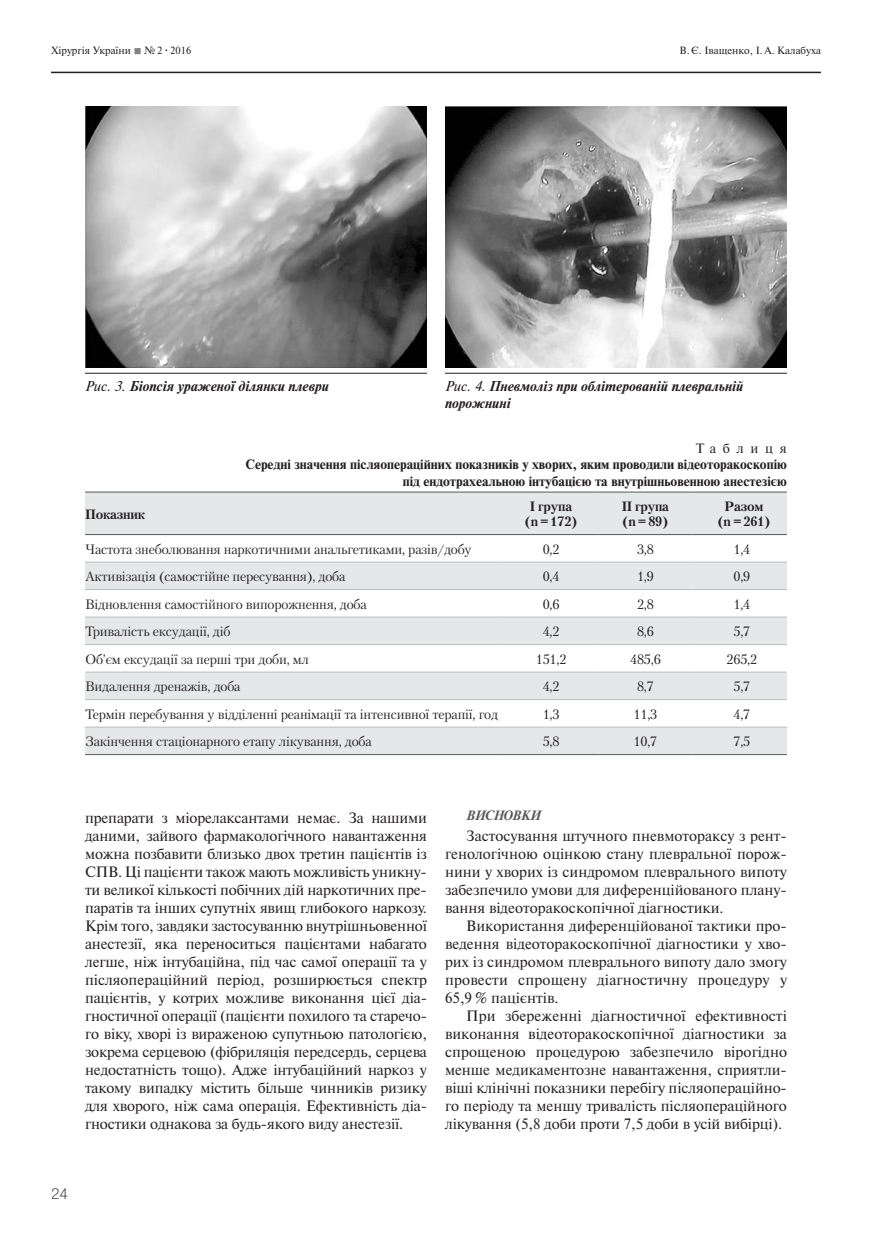
<style>
.page{position:relative;width:872px;height:1234px;background:#fff}
.page>*{position:absolute;margin:0;border:0;box-sizing:border-box;transform-origin:0 0}
.t1{font:15px/18px "Newton C";color:#231f20;text-align:justify}
.t2{font:15px "Pragmatica Light C";color:#231f20}
.t3{font:italic 700 14.25px/17.1px "Newton C";color:#231f20}
.t4{font:13.5px "Petersburg C";letter-spacing:-.015em;color:#231f20}
.t5{font:700 13.5px/16.2px "Newton C";color:#231f20;text-align:right}
.t6{font:700 13.5px/15px "Petersburg C";letter-spacing:-.015em;color:#231f20;text-align:center}
.t7{font:italic 700 13.5px "Newton C";letter-spacing:-.01em;color:#57585a}
.t8{font:13.5px "Newton C";letter-spacing:.5em;color:#231f20}
.t9{font:10.5px "Newton C";color:#231f20}
.s1{color:#808285}
.s2{font-weight:700}
.s3{font-weight:400}
</style>
<div class="page">
<hr style="left:51px;top:72px;width:770px;height:1px;background:#231f20">
<div style="left:85px;top:492px;width:702px;height:262px;background:#e6e7e9"></div>
<svg style="left:85px;top:535px;width:702px;height:191px"></svg>
<hr style="left:85px;top:491px;width:419px;height:1px;background:#57585a">
<hr style="left:504px;top:491px;width:94px;height:1px;background:#57585a">
<hr style="left:598px;top:491px;width:94px;height:1px;background:#57585a">
<hr style="left:692px;top:491px;width:95px;height:1px;background:#57585a">
<hr style="left:85px;top:534px;width:419px;height:1px;background:#57585a">
<hr style="left:504px;top:534px;width:94px;height:1px;background:#57585a">
<hr style="left:598px;top:534px;width:94px;height:1px;background:#57585a">
<hr style="left:692px;top:534px;width:95px;height:1px;background:#57585a">
<hr style="left:85px;top:561px;width:419px;height:1px;background:#bcbdc0">
<hr style="left:504px;top:561px;width:94px;height:1px;background:#bcbdc0">
<hr style="left:598px;top:561px;width:94px;height:1px;background:#bcbdc0">
<hr style="left:692px;top:561px;width:95px;height:1px;background:#bcbdc0">
<hr style="left:85px;top:589px;width:419px;height:1px;background:#bcbdc0">
<hr style="left:504px;top:589px;width:94px;height:1px;background:#bcbdc0">
<hr style="left:598px;top:589px;width:94px;height:1px;background:#bcbdc0">
<hr style="left:692px;top:589px;width:95px;height:1px;background:#bcbdc0">
<hr style="left:85px;top:616px;width:419px;height:1px;background:#bcbdc0">
<hr style="left:504px;top:616px;width:94px;height:1px;background:#bcbdc0">
<hr style="left:598px;top:616px;width:94px;height:1px;background:#bcbdc0">
<hr style="left:692px;top:616px;width:95px;height:1px;background:#bcbdc0">
<hr style="left:85px;top:644px;width:419px;height:1px;background:#bcbdc0">
<hr style="left:504px;top:644px;width:94px;height:1px;background:#bcbdc0">
<hr style="left:598px;top:644px;width:94px;height:1px;background:#bcbdc0">
<hr style="left:692px;top:644px;width:95px;height:1px;background:#bcbdc0">
<hr style="left:85px;top:671px;width:419px;height:1px;background:#bcbdc0">
<hr style="left:504px;top:671px;width:94px;height:1px;background:#bcbdc0">
<hr style="left:598px;top:671px;width:94px;height:1px;background:#bcbdc0">
<hr style="left:692px;top:671px;width:95px;height:1px;background:#bcbdc0">
<hr style="left:85px;top:699px;width:419px;height:1px;background:#bcbdc0">
<hr style="left:504px;top:699px;width:94px;height:1px;background:#bcbdc0">
<hr style="left:598px;top:699px;width:94px;height:1px;background:#bcbdc0">
<hr style="left:692px;top:699px;width:95px;height:1px;background:#bcbdc0">
<hr style="left:85px;top:726px;width:419px;height:1px;background:#bcbdc0">
<hr style="left:504px;top:726px;width:94px;height:1px;background:#bcbdc0">
<hr style="left:598px;top:726px;width:94px;height:1px;background:#bcbdc0">
<hr style="left:692px;top:726px;width:95px;height:1px;background:#bcbdc0">
<hr style="left:85px;top:754px;width:419px;height:1px;background:#57585a">
<hr style="left:504px;top:754px;width:94px;height:1px;background:#57585a">
<hr style="left:598px;top:754px;width:94px;height:1px;background:#57585a">
<hr style="left:692px;top:754px;width:95px;height:1px;background:#57585a">
<hr style="left:445px;top:373px;width:342px;height:1px;background:#231f20">
<img style="left:445px;top:106px;width:342px;height:261px">
<hr style="left:85px;top:373px;width:342px;height:1px;background:#231f20">
<img style="left:85px;top:106px;width:342px;height:261px">
<p class="t9" style="left:51px;top:45px;width:142px">Хірургія України <span class="s1">■</span> № 2 <span class="s2">·</span> 2016</p>
<p class="t9" style="left:679px;top:45px;width:143px">В. Є. Іващенко, І. А. Калабуха</p>
<p class="t3" style="left:85px;top:377px;width:245px"><span class="s3">Рис. 3.</span> Біопсія ураженої ділянки плеври</p>
<p class="t3" style="left:445px;top:377px;width:300px"><span class="s3">Рис. 4.</span> Пневмоліз при облітерованій плевральній порожнині</p>
<p class="t8" style="left:695px;top:441px;width:93px">Таблиця</p>
<p class="t5" style="left:245px;top:456px;width:543px">Середні значення післяопераційних показників у хворих, яким проводили відеоторакоскопію під ендотрахеальною інтубацією та внутрішньовенною анестезією</p>
<p class="t6" style="left:85px;top:506px;width:62px">Показник</p>
<p class="t6" style="left:524px;top:498px;width:55px">І група (n = 172)</p>
<p class="t6" style="left:621px;top:498px;width:49px;text-align:left">ІІ група (n = 89)</p>
<p class="t6" style="left:717px;top:498px;width:55px">Разом (n = 261)</p>
<p class="t4" style="left:85px;top:540px;width:388px">Частота знеболювання наркотичними анальгетиками, разів/добу</p>
<p class="t4" style="left:542px;top:540px;width:18px">0,2</p>
<p class="t4" style="left:637px;top:540px;width:18px">3,8</p>
<p class="t4" style="left:733px;top:540px;width:18px">1,4</p>
<p class="t4" style="left:85px;top:568px;width:262px">Активізація (самостійне пересування), доба</p>
<p class="t4" style="left:542px;top:568px;width:18px">0,4</p>
<p class="t4" style="left:637px;top:568px;width:18px">1,9</p>
<p class="t4" style="left:733px;top:568px;width:18px">0,9</p>
<p class="t4" style="left:85px;top:595px;width:283px">Відновлення самостійного випорожнення, доба</p>
<p class="t4" style="left:542px;top:595px;width:18px">0,6</p>
<p class="t4" style="left:637px;top:595px;width:18px">2,8</p>
<p class="t4" style="left:733px;top:595px;width:18px">1,4</p>
<p class="t4" style="left:85px;top:623px;width:147px">Тривалість ексудації, діб</p>
<p class="t4" style="left:542px;top:623px;width:18px">4,2</p>
<p class="t4" style="left:637px;top:623px;width:18px">8,6</p>
<p class="t4" style="left:733px;top:623px;width:18px">5,7</p>
<p class="t4" style="left:85px;top:650px;width:225px">Об’єм ексудації за перші три доби, мл</p>
<p class="t4" style="left:536px;top:650px;width:32px">151,2</p>
<p class="t4" style="left:630px;top:650px;width:32px">485,6</p>
<p class="t4" style="left:726px;top:650px;width:32px">265,2</p>
<p class="t4" style="left:85px;top:678px;width:157px">Видалення дренажів, доба</p>
<p class="t4" style="left:542px;top:678px;width:18px">4,2</p>
<p class="t4" style="left:637px;top:678px;width:18px">8,7</p>
<p class="t4" style="left:733px;top:678px;width:18px">5,7</p>
<p class="t4" style="left:85px;top:705px;width:414px">Термін перебування у відділенні реанімації та інтенсивної терапії, год</p>
<p class="t4" style="left:542px;top:705px;width:18px">1,3</p>
<p class="t4" style="left:633px;top:705px;width:25px">11,3</p>
<p class="t4" style="left:733px;top:705px;width:18px">4,7</p>
<p class="t4" style="left:85px;top:733px;width:288px">Закінчення стаціонарного етапу лікування, доба</p>
<p class="t4" style="left:542px;top:733px;width:18px">5,8</p>
<p class="t4" style="left:633px;top:733px;width:25px">10,7</p>
<p class="t4" style="left:733px;top:733px;width:18px">7,5</p>
<p class="t1" style="left:85px;top:808px;width:344px">препарати з міорелаксантами немає. За нашими даними, зайвого фармакологічного навантаження можна позбавити близько двох третин пацієнтів із СПВ. Ці пацієнти також мають можливість уникну&shy;ти великої кількості побічних дій наркотичних пре&shy;паратів та інших супутніх явищ глибокого наркозу.<br>Крім того, завдяки застосуванню внутрішньовенної анестезії, яка переноситься пацієнтами набагато легше, ніж інтубаційна, під час самої операції та у післяопераційний період, розширюється спектр пацієнтів, у котрих можливе виконання цієї діа&shy;гностичної операції (пацієнти похилого та старечо&shy;го віку, хворі із вираженою супутньою патологією, зокрема серцевою (фібриляція передсердь, серцева недостатність тощо). Адже інтубаційний наркоз у такому випадку містить більше чинників ризику для хворого, ніж сама операція. Ефективність діа&shy;гностики однакова за будь-якого виду анестезії.</p>
<p class="t7" style="left:466px;top:808px;width:76px">ВИСНОВКИ</p>
<p class="t1" style="left:445px;top:826px;width:343px;text-indent:21px">Застосування штучного пневмотораксу з рент&shy;генологічною оцінкою стану плевральної порож&shy;нини у хворих із синдромом плеврального випоту забезпечило умови для диференційованого плану&shy;вання відеоторакоскопічної діагностики.</p>
<p class="t1" style="left:445px;top:916px;width:343px;text-indent:21px">Використання диференційованої тактики про&shy;ведення відеоторакоскопічної діагностики у хво&shy;рих із синдромом плеврального випоту дало змогу провести спрощену діагностичну процедуру у 65,9 % пацієнтів.</p>
<p class="t1" style="left:445px;top:1006px;width:343px;text-indent:21px">При збереженні діагностичної ефективності виконання відеоторакоскопічної діагностики за спрощеною процедурою забезпечило вірогідно менше медикаментозне навантаження, сприятли&shy;віші клінічні показники перебігу післяопераційно&shy;го періоду та меншу тривалість післяопераційного лікування (5,8 доби проти 7,5 доби в усій вибірці).</p>
<p class="t2" style="left:51px;top:1184px;width:18px">24</p>
</div>
